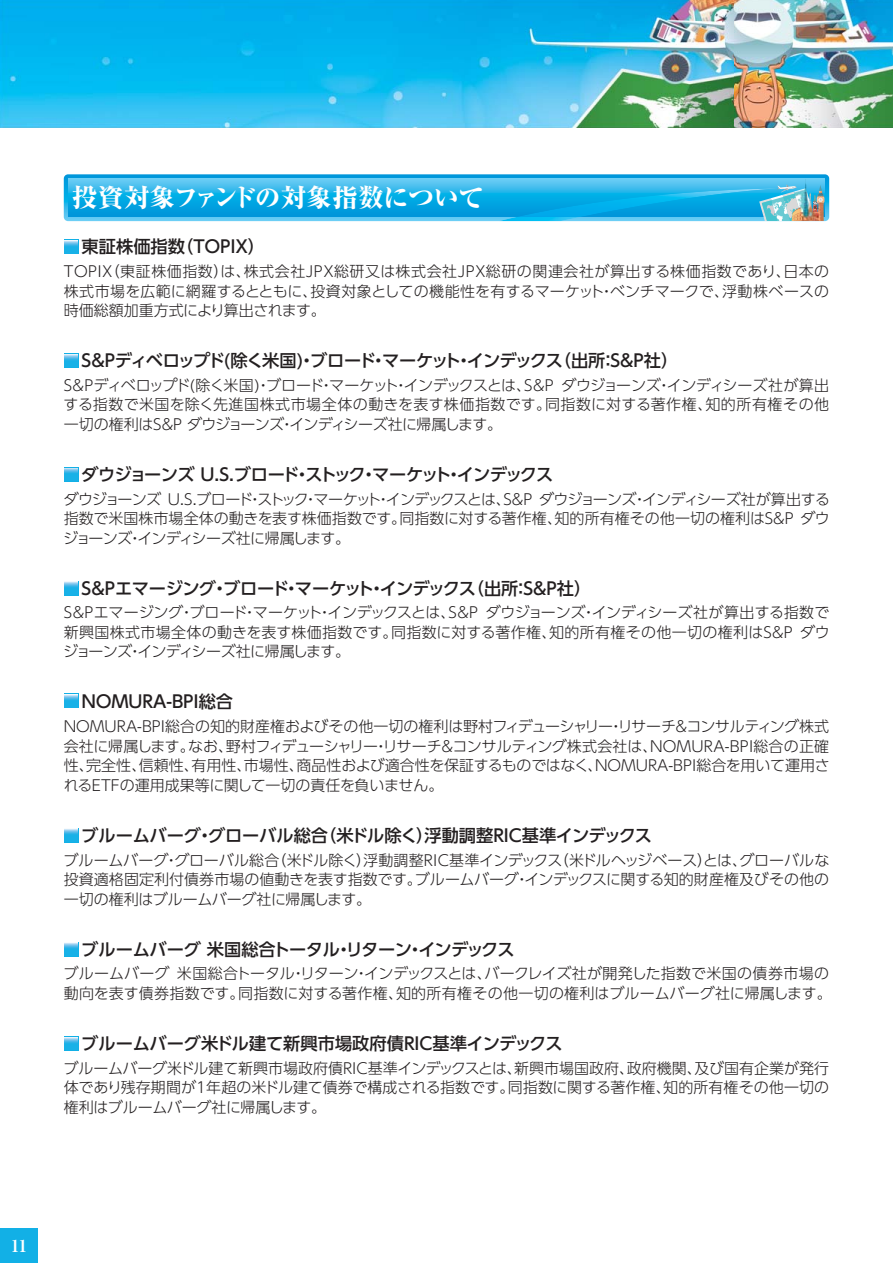
<style>
.page{position:relative;width:893px;height:1263px;background:#fff}
.page>*{position:absolute;margin:0;border:0;box-sizing:border-box;transform-origin:0 0}
.t1{font:25.5px "Ryumin Pro Heavy 90 pv RKSJ H";letter-spacing:-.015em;color:#fff}
.t2{font:17.25px "UD Shin Go Pro Medium 90 pv RKSJ H";letter-spacing:-.065em;color:#231f20}
.t3{font:17.25px "UD Shin Go Pro Medium 90 pv RKSJ H";letter-spacing:-.025em;color:#231f20}
.t4{font:17.25px "UD Shin Go Pro Medium 90 pv RKSJ H";color:#231f20}
.t5{font:17.25px "UD Shin Go Pro Medium 90 pv RKSJ H";letter-spacing:-.005em;color:#231f20}
.t6{font:17.25px "UD Shin Go Pro Medium 90 pv RKSJ H";letter-spacing:-.285em;color:#231f20}
.t7{font:16.5px "Ryumin Pro Ex Bold 90 pv RKSJ H";color:#fff}
.t8{font:15px/19.5px "UD Shin Go Pro Light 90 pv RKSJ H";color:#231f20;text-align:justify}
</style>
<div class="page">
<svg style="left:64px;top:174px;width:765px;height:47px;background:#3eb6e9"></svg>
<svg style="left:68px;top:179px;width:757px;height:38px;background:#22b0e7"></svg>
<img style="left:499px;top:217px;width:82px;height:4px">
<img style="left:517px;top:188px;width:242px;height:29px">
<svg style="left:759px;top:185px;width:66px;height:37px"></svg>
<div style="left:64px;top:239px;width:15px;height:15px;background:#eff7fc"></div>
<svg style="left:65px;top:241px;width:13px;height:12px"></svg>
<div style="left:64px;top:353px;width:15px;height:15px;background:#12b0e6"></div>
<svg style="left:65px;top:354px;width:13px;height:7px"></svg>
<div style="left:64px;top:467px;width:15px;height:15px;background:#12b0e6"></div>
<svg style="left:65px;top:468px;width:13px;height:5px"></svg>
<div style="left:64px;top:581px;width:15px;height:15px;background:#12b0e6"></div>
<svg style="left:65px;top:582px;width:13px;height:6px"></svg>
<div style="left:64px;top:693px;width:15px;height:15px;background:#12b0e6"></div>
<svg style="left:65px;top:694px;width:13px;height:6px"></svg>
<div style="left:64px;top:828px;width:15px;height:15px;background:#12b0e6"></div>
<svg style="left:65px;top:829px;width:13px;height:6px"></svg>
<svg style="left:64px;top:942px;width:15px;height:14px"></svg>
<svg style="left:65px;top:943px;width:13px;height:12px"></svg>
<div style="left:64px;top:1036px;width:15px;height:15px;background:#12b0e6"></div>
<svg style="left:65px;top:1037px;width:13px;height:7px"></svg>
<div style="left:0;top:1228px;width:38px;height:34px;background:#12b0e6"></div>
<img style="left:0;top:0;width:893px;height:128px">
<img style="left:794px;top:179px;width:30px;height:42px">
<h1 class="t1" style="left:72px;top:188px;width:413px">投資対象ファンドの対象指数について</h1>
<p class="t4" style="left:82px;top:240px;width:185px">東証株価指数（ＴＯＰＩＸ）</p>
<p class="t8" style="left:61px;top:264px;width:769px">ＴＯＰＩＸ（東証株価指数）は、株式会社ＪＰＸ総研又は株式会社JPX総研の関連会社が算出する株価指数であり、日本の株式市場を広範に網羅するとともに、投資対象としての機能性を有するマーケット・ベンチマークで、浮動株ベースの時価総額加重方式により算出されます。</p>
<p class="t2" style="left:82px;top:354px;width:598px">S&amp;Pディベロップド(除く米国)・ブロード・マーケット・インデックス（出所：S＆P社）</p>
<p class="t8" style="left:64px;top:377px;width:767px">S&amp;Pディベロップド(除く米国)・ブロード・マーケット・インデックスとは、S&amp;P ダウジョーンズ・インディシーズ社が算出する指数で米国を除く先進国株式市場全体の動きを表す株価指数です。同指数に対する著作権、知的所有権その他一切の権利はS&amp;P ダウジョーンズ・インディシーズ社に帰属します。</p>
<p class="t2" style="left:82px;top:468px;width:473px">ダウジョーンズ U.S.ブロード・ストック・マーケット・インデックス</p>
<p class="t8" style="left:63px;top:491px;width:768px">ダウジョーンズ U.S.ブロード・ストック・マーケット・インデックスとは、S&amp;P ダウジョーンズ・インディシーズ社が算出する指数で米国株市場全体の動きを表す株価指数です。同指数に対する著作権、知的所有権その他一切の権利はS&amp;P ダウジョーンズ・インディシーズ社に帰属します。</p>
<p class="t3" style="left:82px;top:582px;width:511px">S&amp;Pエマージング・ブロード・マーケット・インデックス（出所：S＆P社）</p>
<p class="t8" style="left:63px;top:605px;width:768px">S&amp;Pエマージング・ブロード・マーケット・インデックスとは、S&amp;P ダウジョーンズ・インディシーズ社が算出する指数で新興国株式市場全体の動きを表す株価指数です。同指数に対する著作権、知的所有権その他一切の権利はS&amp;P ダウジョーンズ・インディシーズ社に帰属します。</p>
<p class="t6" style="left:80px;top:695px;width:155px">ＮＯＭＵＲＡ-ＢＰＩ総合</p>
<p class="t8" style="left:64px;top:719px;width:767px">NOMURA-BPI総合の知的財産権およびその他一切の権利は野村フィデューシャリー・リサーチ＆コンサルティング株式会社に帰属します。なお、野村フィデューシャリー・リサーチ＆コンサルティング株式会社は、NOMURA-BPI総合の正確性、完全性、信頼性、有用性、市場性、商品性および適合性を保証するものではなく、NOMURA-BPI総合を用いて運用されるETFの運用成果等に関して一切の責任を負いません。</p>
<p class="t5" style="left:81px;top:829px;width:572px">ブルームバーグ・グローバル総合（米ドル除く）浮動調整RIC基準インデックス</p>
<p class="t8" style="left:63px;top:852px;width:767px">ブルームバーグ・グローバル総合（米ドル除く）浮動調整RIC基準インデックス（米ドルヘッジベース）とは、グローバルな投資適格固定利付債券市場の値動きを表す指数です。ブルームバーグ・インデックスに関する知的財産権及びその他の一切の権利はブルームバーグ社に帰属します。</p>
<p class="t3" style="left:81px;top:942px;width:435px">ブルームバーグ 米国総合トータル・リターン・インデックス</p>
<p class="t8" style="left:63px;top:966px;width:770px">ブルームバーグ 米国総合トータル・リターン・インデックスとは、バークレイズ社が開発した指数で米国の債券市場の動向を表す債券指数です。同指数に対する著作権、知的所有権その他一切の権利はブルームバーグ社に帰属します。</p>
<p class="t4" style="left:81px;top:1037px;width:483px">ブルームバーグ米ドル建て新興市場政府債RIC基準インデックス</p>
<p class="t8" style="left:63px;top:1060px;width:767px">ブルームバーグ米ドル建て新興市場政府債RIC基準インデックスとは、新興市場国政府、政府機関、及び国有企業が発行体であり残存期間が1年超の米ドル建て債券で構成される指数です。同指数に関する著作権、知的所有権その他一切の権利はブルームバーグ社に帰属します。</p>
<p class="t7" style="left:11px;top:1239px;width:17px">11</p>
</div>
